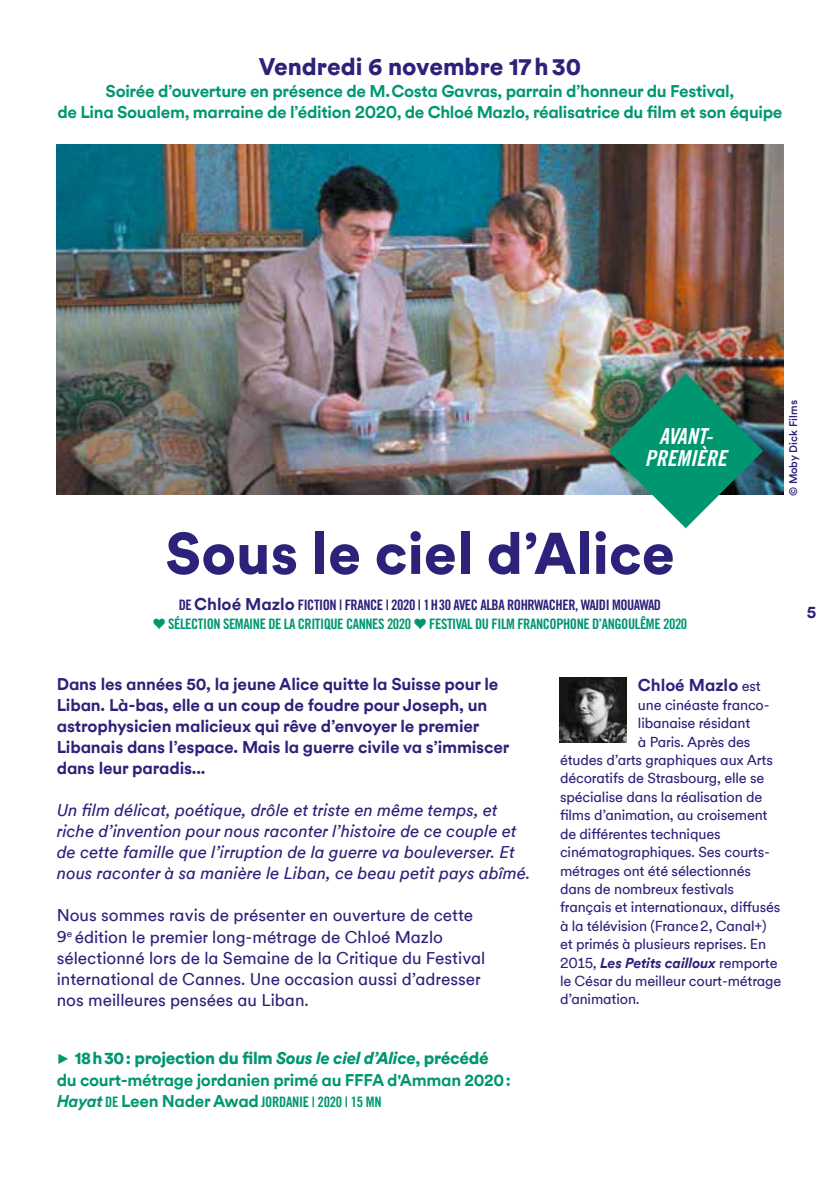
<style>
.page{position:relative;width:840px;height:1191px;background:#fff}
.page>*{position:absolute;margin:0;border:0;box-sizing:border-box;transform-origin:0 0}
.t1{font:900 58px "Circular XXTT";color:#2c227a}
.t2{font:900 24px "Circular XXTT";color:#2c227a}
.t3{font:22px/22px "Trade Gothic Bold Cond Twenty Obl";color:#fff;text-align:center}
.t4{font:700 17px/21px "Circular XXTT";letter-spacing:-.02em;color:#009770;text-align:center}
.t5{font:700 17px/21px "Circular XXTT";letter-spacing:-.01em;color:#2c227a}
.t6{font:17px/21px "Circular XXTT";color:#2c227a}
.t7{font:italic 17px/21px "Circular XXTT";color:#2c227a}
.t8{font:700 17px "Circular Std";color:#2c227a}
.t9{font:14.4px "Circular XXTT";letter-spacing:-.01em;color:#2c227a}
.t10{font:14.4px/18.4px "Trade Gothic Bold Cond Twenty";letter-spacing:-.03em;color:#009770;text-align:center}
.t11{font:italic 700 14.4px "Circular XXTT";letter-spacing:-.01em;color:#2c227a}
.t12{font:500 11px "Circular XXTT";color:#2c227a}
.s1{color:#2c227a}
.s2{font-family:"Circular XXTT";font-weight:700;font-size:17px;color:#2c227a}
.s3{font-family:"Cogito";font-weight:700;font-size:16px}
.s4{font-family:"Cogito";font-size:16px}
.s5{font-weight:900}
.s6{font-weight:900;font-style:italic}
.s7{font-family:"Circular XXTT";font-weight:700;font-style:italic;font-size:17px}
.s8{font-family:"Circular XXTT";font-weight:700;font-size:17px}
.s9{font-family:"Circular XXTT";font-weight:400;font-size:14.4px}
.s10{font-weight:400;font-style:normal}
</style>
<div class="page">
<img style="left:57px;top:144px;width:725px;height:350px">
<img style="left:559px;top:677px;width:67px;height:65px">
<img style="left:608px;top:373px;width:154px;height:155px">
<h2 class="t2" style="left:259px;top:50px;width:323px">Vendredi 6 novembre 17h30</h2>
<p class="t4" style="left:57px;top:80px;width:726px">Soirée d’ouverture en présence de M.Costa Gavras, parrain d’honneur du Festival,<br>de Lina Soualem, marraine de l’édition 2020, de Chloé Mazlo, réalisatrice du film et son équipe</p>
<h3 class="t3" style="left:644px;top:425px;width:83px">AVANT-<br>PREMIÈRE</h3>
<h1 class="t1" style="left:165px;top:513px;width:511px">Sous le ciel d’Alice</h1>
<p class="t10" style="left:152px;top:596px;width:536px"><span class="s1">DE</span> <span class="s2">Chloé Mazlo</span> <span class="s1">FICTION | FRANCE | 2020 | 1H30 AVEC ALBA ROHRWACHER, WAJDI MOUAWAD<br></span><span class="s3">♥</span> SÉLECTION SEMAINE DE LA CRITIQUE CANNES 2020 <span class="s3">♥</span> FESTIVAL DU FILM FRANCOPHONE D’ANGOULÊME 2020</p>
<p class="t12" style="left:785px;top:496px;width:97px;rotate:-90deg">© Moby Dick Films</p>
<p class="t5" style="left:806px;top:601px;width:11px">5</p>
<p class="t5" style="left:57px;top:673px;width:454px">Dans les années 50, la jeune Alice quitte la Suisse pour le Liban. Là-bas, elle a un coup de foudre pour Joseph, un astrophysicien malicieux qui rêve d’envoyer le premier Libanais dans l’espace. Mais la guerre civile va s’immiscer dans leur paradis...</p>
<p class="t7" style="left:57px;top:799px;width:475px">Un film délicat, poétique, drôle et triste en même temps, et riche d’invention pour nous raconter l’histoire de ce couple et de cette famille que l’irruption de la guerre va bouleverser. Et nous raconter à sa manière le Liban, ce beau petit pays abîmé.</p>
<p class="t6" style="left:57px;top:904px;width:430px">Nous sommes ravis de présenter en ouverture de cette 9<sup>e</sup> édition le premier long-métrage de Chloé Mazlo sélectionné lors de la Semaine de la Critique du Festival international de Cannes. Une occasion aussi d’adresser nos meilleures pensées au Liban.</p>
<p class="t4" style="left:57px;top:1046px;width:455px;line-height:22px;text-align:left"><span class="s4">▶</span> <span class="s5">18h30: projection du film</span> <span class="s6">Sous le ciel d’Alice</span><span class="s5">, précédé </span>du court-métrage jordanien primé au FFFA d'Amman 2020:</p>
<p class="t10" style="left:57px;top:1092px;width:326px"><span class="s7">Hayat</span> DE <span class="s8">Leen Nader Awad</span> JORDANIE | 2020 | 15 MN</p>
<p class="t8" style="left:637px;top:674px;width:124px">Chloé Mazlo <span class="s9">est</span></p>
<p class="t9" style="left:637px;top:695px;width:133px">une cinéaste franco-</p>
<p class="t9" style="left:637px;top:713px;width:114px">libanaise résidant</p>
<p class="t9" style="left:637px;top:732px;width:114px">à Paris. Après des</p>
<p class="t9" style="left:559px;top:750px;width:214px">études d’arts graphiques aux Arts</p>
<p class="t9" style="left:559px;top:768px;width:206px">décoratifs de Strasbourg, elle se</p>
<p class="t9" style="left:559px;top:787px;width:204px">spécialise dans la réalisation de</p>
<p class="t9" style="left:559px;top:805px;width:209px">films d’animation, au croisement</p>
<p class="t9" style="left:559px;top:824px;width:162px">de différentes techniques</p>
<p class="t9" style="left:559px;top:842px;width:211px">cinématographiques. Ses courts-</p>
<p class="t9" style="left:559px;top:860px;width:192px">métrages ont été sélectionnés</p>
<p class="t9" style="left:559px;top:879px;width:176px">dans de nombreux festivals</p>
<p class="t9" style="left:559px;top:897px;width:222px">français et internationaux, diffusés</p>
<p class="t9" style="left:559px;top:916px;width:208px">à la télévision (France2, Canal+)</p>
<p class="t9" style="left:559px;top:934px;width:207px">et primés à plusieurs reprises. En</p>
<p class="t11" style="left:559px;top:952px;width:219px"><span class="s10">2015,</span> Les Petits cailloux <span class="s10">remporte</span></p>
<p class="t9" style="left:559px;top:971px;width:223px">le César du meilleur court-métrage</p>
<p class="t9" style="left:559px;top:989px;width:81px">d’animation.</p>
</div>
